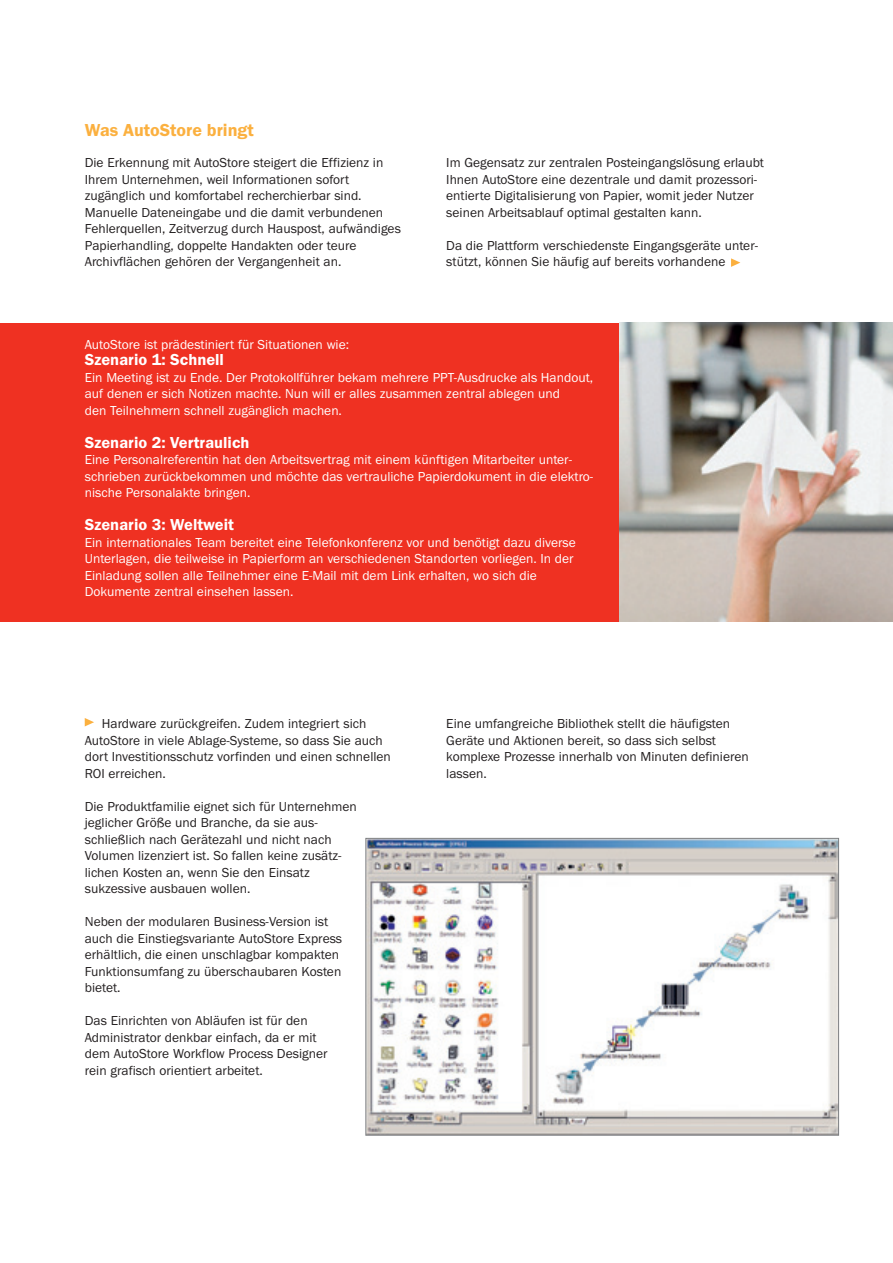
<style>
.page{position:relative;width:893px;height:1263px;background:#fff}
.page>*{position:absolute;margin:0;border:0;box-sizing:border-box;transform-origin:0 0}
.t1{font:600 18px "Franklin Gothic";color:#fbb03f}
.t2{font:600 16.5px "Franklin Gothic";color:#fff}
.t3{font:13.5px/16.5px "Franklin Gothic";color:#231f20}
.t4{font:13.5px/16.5px "Franklin Gothic";color:#fff}
</style>
<div class="page">
<div style="left:0;top:323px;width:893px;height:299px;background:#ef3122"></div>
<img style="left:620px;top:323px;width:273px;height:299px">
<img style="left:368px;top:840px;width:469px;height:293px">
<div style="left:366px;top:838px;width:473px;height:297px;border:1px solid #7e8083"></div>
<svg style="left:731px;top:258px;width:9px;height:9px"></svg>
<svg style="left:85px;top:718px;width:9px;height:8px"></svg>
<h1 class="t1" style="left:85px;top:124px;width:171px">Was AutoStore bringt</h1>
<p class="t3" style="left:85px;top:155px;width:318px">Die Erkennung mit AutoStore steigert die Effizienz in Ihrem Unternehmen, weil Informationen sofort zugänglich und komfortabel recherchierbar sind.<br>Manuelle Dateneingabe und die damit verbundenen Fehlerquellen, Zeitverzug durch Hauspost, aufwändiges Papierhandling, doppelte Handakten oder teure Archivflächen gehören der Vergangenheit an.</p>
<p class="t3" style="left:446px;top:155px;width:319px">Im Gegensatz zur zentralen Posteingangslösung erlaubt Ihnen AutoStore eine dezentrale und damit prozessori&shy;entierte Digitalisierung von Papier, womit jeder Nutzer seinen Arbeitsablauf optimal gestalten kann.</p>
<p class="t3" style="left:446px;top:238px;width:313px">Da die Plattform verschiedenste Eingangsgeräte unter&shy;stützt, können Sie häufig auf bereits vorhandene</p>
<p class="t4" style="left:85px;top:337px;width:266px">AutoStore ist prädestiniert für Situationen wie:</p>
<p class="t2" style="left:85px;top:354px;width:141px">Szenario 1: Schnell</p>
<p class="t4" style="left:85px;top:370px;width:510px">Ein Meeting ist zu Ende. Der Protokollführer bekam mehrere PPT-Ausdrucke als Handout, auf denen er sich Notizen machte. Nun will er alles zusammen zentral ablegen und<br>den Teilnehmern schnell zugänglich machen.</p>
<p class="t2" style="left:85px;top:436px;width:166px">Szenario 2: Vertraulich</p>
<p class="t4" style="left:85px;top:452px;width:510px">Eine Personalreferentin hat den Arbeitsvertrag mit einem künftigen Mitarbeiter unter&shy;schrieben zurückbekommen und möchte das vertrauliche Papierdokument in die elektro&shy;nische Personalakte bringen.</p>
<p class="t2" style="left:85px;top:519px;width:151px">Szenario 3: Weltweit</p>
<p class="t4" style="left:85px;top:535px;width:493px">Ein internationales Team bereitet eine Telefonkonferenz vor und benötigt dazu diverse Unterlagen, die teilweise in Papierform an verschiedenen Standorten vorliegen. In der Einladung sollen alle Teilnehmer eine E-Mail mit dem Link erhalten, wo sich die Dokumente zentral einsehen lassen.</p>
<p class="t3" style="left:85px;top:716px;width:308px;text-indent:17px">Hardware zurückgreifen. Zudem integriert sich AutoStore in viele Ablage-Systeme, so dass Sie auch dort Investitionsschutz vorfinden und einen schnellen ROI erreichen.</p>
<p class="t3" style="left:85px;top:799px;width:273px">Die Produktfamilie eignet sich für Unternehmen jeglicher Größe und Branche, da sie aus&shy;schließlich nach Gerätezahl und nicht nach Volumen lizenziert ist. So fallen keine zusätz&shy;lichen Kosten an, wenn Sie den Einsatz sukzessive ausbauen wollen.</p>
<p class="t3" style="left:85px;top:914px;width:259px">Neben der modularen Business-Version ist auch die Einstiegsvariante AutoStore Express erhältlich, die einen unschlagbar kompakten Funktionsumfang zu überschaubaren Kosten bietet.</p>
<p class="t3" style="left:85px;top:1013px;width:244px">Das Einrichten von Abläufen ist für den Administrator denkbar einfach, da er mit dem AutoStore Workflow Process Designer rein grafisch orientiert arbeitet.</p>
<p class="t3" style="left:446px;top:716px;width:304px">Eine umfangreiche Bibliothek stellt die häufigsten Geräte und Aktionen bereit, so dass sich selbst komplexe Prozesse innerhalb von Minuten definieren lassen.</p>
</div>
